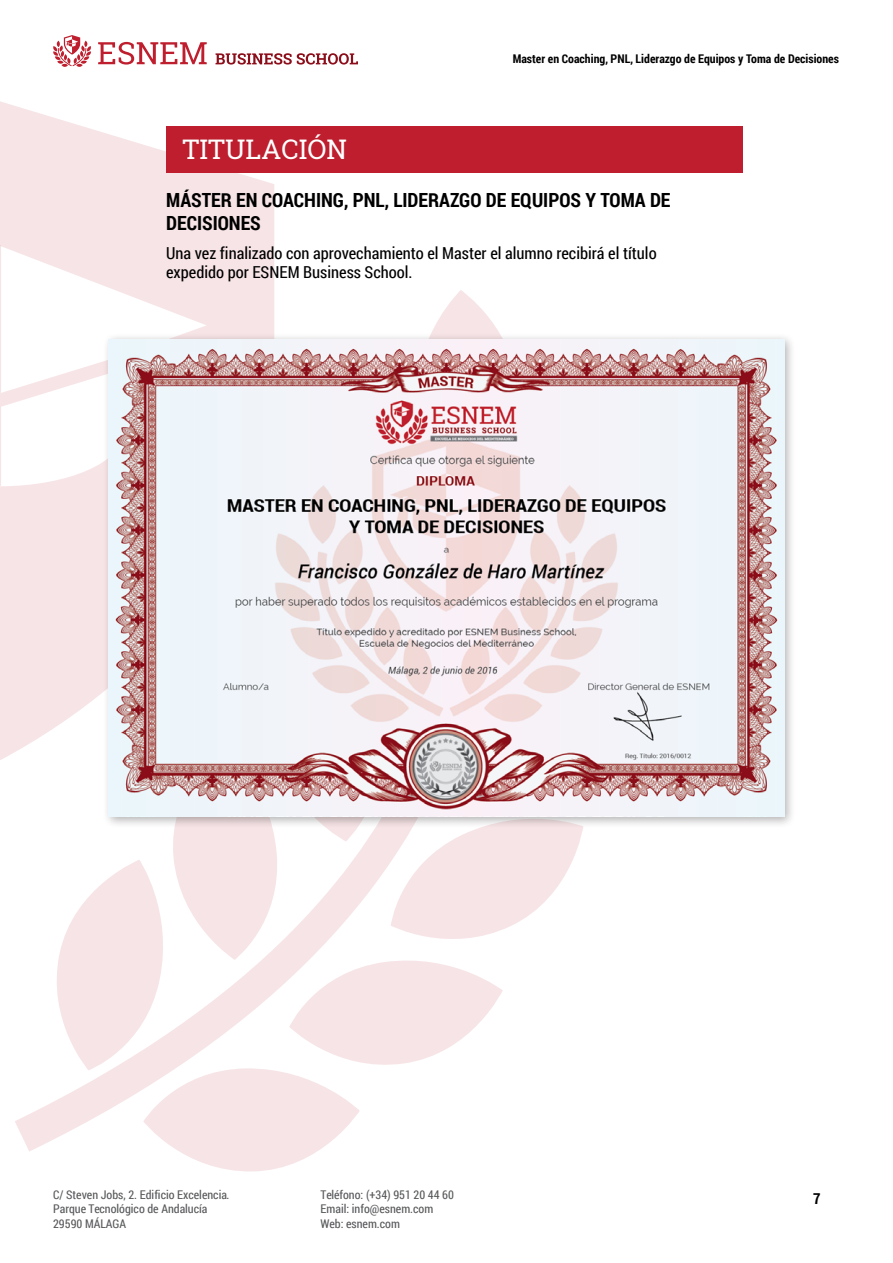
<style>
.page{position:relative;width:893px;height:1263px;background:#fff}
.page>*{position:absolute;margin:0;border:0;box-sizing:border-box;transform-origin:0 0}
.t1{font:27px "Roboto Slab";color:#fff}
.t2{font:700 19.5px/23.4px "Roboto Condensed";color:#000}
.t3{font:16.5px/19.8px "Roboto Condensed";color:#000}
.t4{font:700 15px "Roboto Condensed";color:#000}
.t5{font:12px/14.4px "Roboto Condensed";color:#58595b}
.t6{font:700 12px "Roboto Condensed";color:#000}
</style>
<div class="page">
<svg style="left:98px;top:42px;width:109px;height:23px"></svg>
<svg style="left:53px;top:35px;width:38px;height:32px"></svg>
<svg style="left:216px;top:53px;width:142px;height:12px"></svg>
<svg style="left:179px;top:290px;width:404px;height:882px"></svg>
<svg style="left:15px;top:828px;width:470px;height:323px;fill:#f7e4e6"></svg>
<svg style="left:0;top:101px;width:274px;height:659px;fill:#f7e4e6"></svg>
<div style="left:103px;top:333px;width:693px;height:495px;background:#000;opacity:.3"></div>
<img style="left:109px;top:339px;width:675px;height:477px">
<div style="left:166px;top:126px;width:576px;height:47px;background:#be1e2d"></div>
<h1 class="t1" style="left:183px;top:133px;width:166px">TITULACIÓN</h1>
<p class="t6" style="left:513px;top:52px;width:328px">Master en Coaching, PNL, Liderazgo de Equipos y Toma de Decisiones</p>
<h2 class="t2" style="left:166px;top:188px;width:506px">MÁSTER EN COACHING, PNL, LIDERAZGO DE EQUIPOS Y TOMA DE<br>DECISIONES</h2>
<h3 class="t3" style="left:166px;top:243px;width:492px">Una vez finalizado con aprovechamiento el Master el alumno recibirá el título expedido por ESNEM Business School.</h3>
<p class="t5" style="left:53px;top:1187px;width:178px">C/ Steven Jobs, 2. Edificio Excelencia.<br>Parque Tecnológico de Andalucía<br>29590 MÁLAGA</p>
<p class="t5" style="left:320px;top:1187px;width:135px">Teléfono: (+34) 951 20 44 60<br>Email: info@esnem.com<br>Web: esnem.com</p>
<p class="t4" style="left:813px;top:1190px;width:9px">7</p>
</div>
